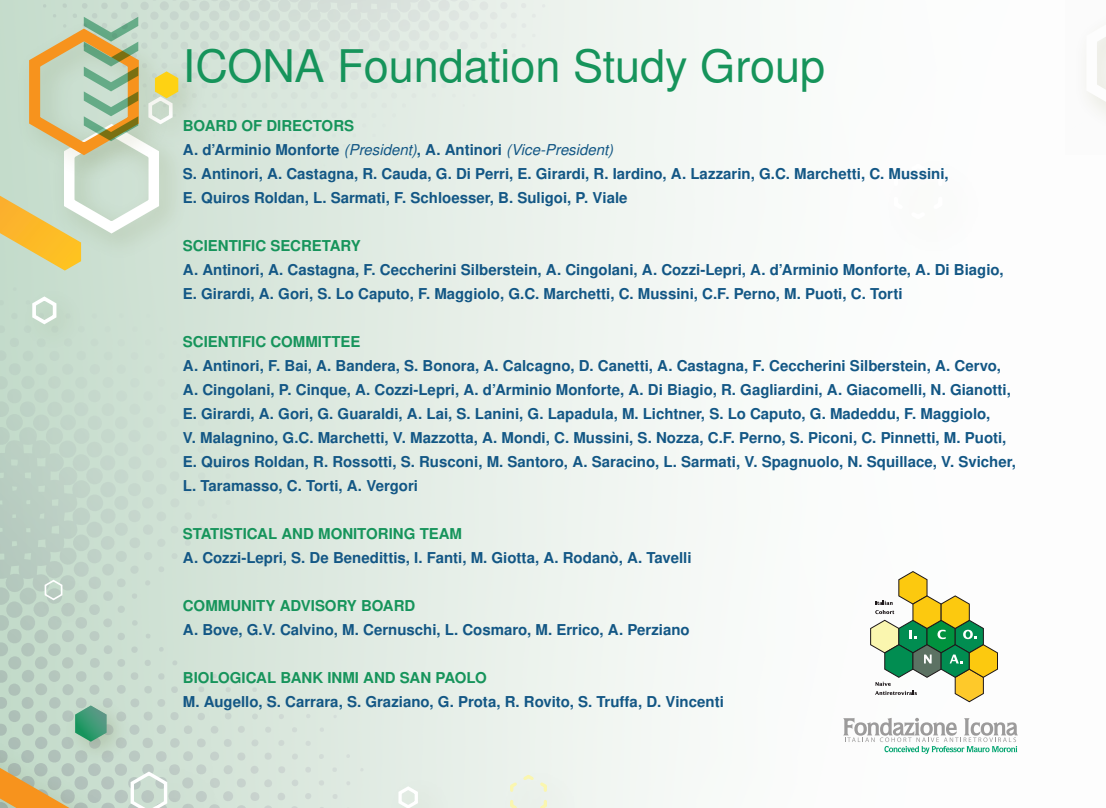
<style>
.page{position:relative;width:1106px;height:808px;background:#fff}
.page>*{position:absolute;margin:0;border:0;box-sizing:border-box;transform-origin:0 0}
.t1{font:45px "Nimbus San L";color:#16945b}
.t2{font:700 15px/24px "Nimbus San L";color:#135785}
.t3{font:700 15px "Nimbus San L";color:#16945b}
.s1{font-weight:400;font-style:italic}
</style>
<div class="page">
<div style="left:0;top:0;width:1106px;height:808px;background:linear-gradient(to right,#c7dacc,#fff)"></div>
<div style="left:482px;top:746px;width:116px;height:62px;background:#edf3ee"></div>
<svg style="left:508px;top:773px;width:40px;height:35px"></svg>
<img style="left:856px;top:127px;width:154px;height:160px">
<svg style="left:891px;top:161px;width:53px;height:27px"></svg>
<svg style="left:891px;top:194px;width:53px;height:28px"></svg>
<div style="left:370px;top:758px;width:99px;height:50px;background:#e4ede6"></div>
<svg style="left:397px;top:784px;width:24px;height:24px"></svg>
<img style="left:17px;top:552px;width:97px;height:100px">
<svg style="left:44px;top:579px;width:20px;height:22px"></svg>
<img style="left:0;top:658px;width:153px;height:56px">
<svg style="left:0;top:685px;width:106px;height:123px;background:#c2c8ac"></svg>
<div style="left:11px;top:275px;width:84px;height:88px;background:#c6ddcd"></div>
<svg style="left:0;top:287px;width:151px;height:46px;background:#caded0"></svg>
<div style="left:178px;top:163px;width:18px;height:107px;background:#d2e3d7"></div>
<img style="left:178px;top:137px;width:33px;height:26px">
<img style="left:8px;top:7px;width:169px;height:10px">
<img style="left:178px;top:50px;width:39px;height:87px">
<svg style="left:0;top:17px;width:178px;height:254px;background:#ccd2b0"></svg>
<img style="left:1065px;top:0;width:41px;height:155px">
<svg style="left:1077px;top:2px;width:29px;height:122px"></svg>
<img style="left:73px;top:714px;width:199px;height:94px">
<svg style="left:129px;top:769px;width:41px;height:39px"></svg>
<svg style="left:870px;top:571px;width:128px;height:131px"></svg>
<svg style="left:843px;top:718px;width:174px;height:36px"></svg>
<p class="t1" style="left:183px;top:33px;width:643px">ICONA Foundation Study Group</p>
<p class="t3" style="left:183px;top:114px;width:173px">BOARD OF DIRECTORS</p>
<p class="t2" style="left:183px;top:137px;width:432px">A. d’Arminio Monforte <span class="s1">(President)</span>, A. Antinori <span class="s1">(Vice-President)</span></p>
<p class="t2" style="left:183px;top:161px;width:767px">S. Antinori, A. Castagna, R. Cauda, G. Di Perri, E. Girardi, R. Iardino, A. Lazzarin, G.C. Marchetti, C. Mussini,</p>
<p class="t2" style="left:183px;top:185px;width:446px">E. Quiros Roldan, L. Sarmati, F. Schloesser, B. Suligoi, P. Viale</p>
<p class="t3" style="left:183px;top:234px;width:179px">SCIENTIFIC SECRETARY</p>
<p class="t2" style="left:183px;top:257px;width:822px">A. Antinori, A. Castagna, F. Ceccherini Silberstein, A. Cingolani, A. Cozzi-Lepri, A. d’Arminio Monforte, A. Di Biagio,</p>
<p class="t2" style="left:183px;top:281px;width:721px">E. Girardi, A. Gori, S. Lo Caputo, F. Maggiolo, G.C. Marchetti, C. Mussini, C.F. Perno, M. Puoti, C. Torti</p>
<p class="t3" style="left:183px;top:330px;width:179px">SCIENTIFIC COMMITTEE</p>
<p class="t2" style="left:183px;top:353px;width:829px">A. Antinori, F. Bai, A. Bandera, S. Bonora, A. Calcagno, D. Canetti, A. Castagna, F. Ceccherini Silberstein, A. Cervo,<br>A. Cingolani, P. Cinque, A. Cozzi-Lepri, A. d’Arminio Monforte, A. Di Biagio, R. Gagliardini, A. Giacomelli, N. Gianotti,<br>E. Girardi, A. Gori, G. Guaraldi, A. Lai, S. Lanini, G. Lapadula, M. Lichtner, S. Lo Caputo, G. Madeddu, F. Maggiolo,</p>
<p class="t2" style="left:183px;top:425px;width:834px">V. Malagnino, G.C. Marchetti, V. Mazzotta, A. Mondi, C. Mussini, S. Nozza, C.F. Perno, S. Piconi, C. Pinnetti, M. Puoti,<br>E. Quiros Roldan, R. Rossotti, S. Rusconi, M. Santoro, A. Saracino, L. Sarmati, V. Spagnuolo, N. Squillace, V. Svicher,</p>
<p class="t2" style="left:183px;top:473px;width:237px">L. Taramasso, C. Torti, A. Vergori</p>
<p class="t3" style="left:183px;top:522px;width:281px">STATISTICAL AND MONITORING TEAM</p>
<p class="t2" style="left:183px;top:545px;width:510px">A. Cozzi-Lepri, S. De Benedittis, I. Fanti, M. Giotta, A. Rodanò, A. Tavelli</p>
<p class="t3" style="left:183px;top:594px;width:234px">COMMUNITY ADVISORY BOARD</p>
<p class="t2" style="left:183px;top:617px;width:508px">A. Bove, G.V. Calvino, M. Cernuschi, L. Cosmaro, M. Errico, A. Perziano</p>
<p class="t3" style="left:183px;top:666px;width:305px">BIOLOGICAL BANK INMI AND SAN PAOLO</p>
<p class="t2" style="left:183px;top:689px;width:542px">M. Augello, S. Carrara, S. Graziano, G. Prota, R. Rovito, S. Truffa, D. Vincenti</p>
</div>
